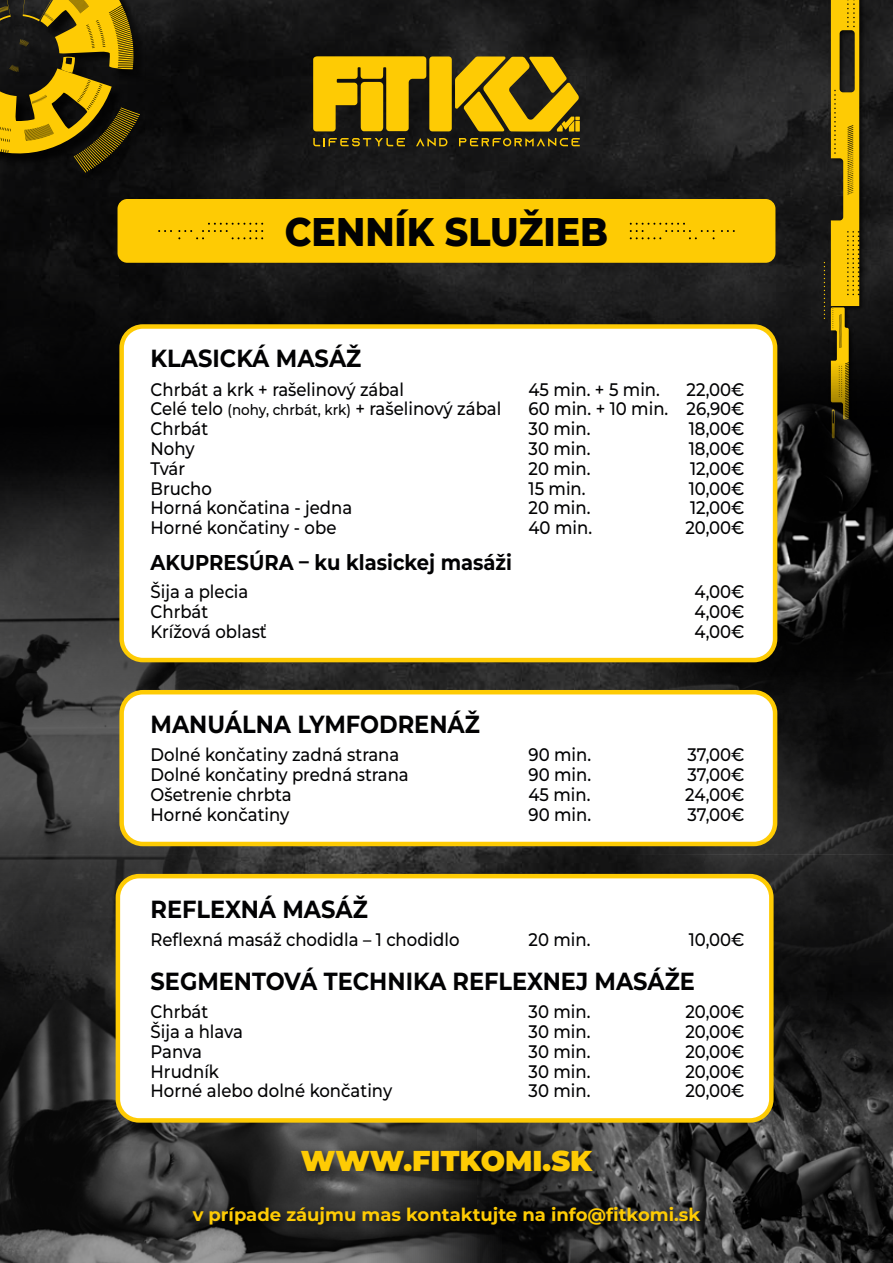
<style>
.page{position:relative;width:893px;height:1263px;background:#fff}
.page>*{position:absolute;margin:0;border:0;box-sizing:border-box;transform-origin:0 0}
.t1{font:800 39.9px "Montserrat";color:#020203;scale:.91 1}
.t2{font:900 28.65px "Montserrat";color:#fecb04}
.t3{font:700 24.75px "Montserrat";color:#020203;scale:.91 1}
.t4{font:700 21.45px "Montserrat";color:#020203;scale:.91 1}
.t5{font:500 18.15px "Montserrat";color:#020203;scale:.91 1}
.t6{font:700 18px "Montserrat";color:#fecb04}
.s1{font-size:14.85px}
</style>
<div class="page">
<img style="left:0;top:0;width:893px;height:993px">
<img style="left:0;top:469px;width:165px;height:486px">
<div style="left:822px;top:0;width:44px;height:445px;background:#000;opacity:.75"></div>
<svg style="left:824px;top:262px;width:1px;height:57px"></svg>
<svg style="left:831px;top:0;width:28px;height:364px;background:#bd9808"></svg>
<img style="left:0;top:955px;width:477px;height:308px">
<img style="left:727px;top:364px;width:166px;height:306px">
<img style="left:727px;top:670px;width:166px;height:321px">
<img style="left:477px;top:993px;width:416px;height:270px">
<div style="left:188px;top:1202px;width:523px;height:35px;background:#000;opacity:.75"></div>
<div style="left:0;top:0;width:152px;height:185px;background:#000;opacity:.75"></div>
<svg style="left:0;top:0;width:140px;height:173px;background:#68540a"></svg>
<svg style="left:313px;top:56px;width:267px;height:76px;background:#b7930a"></svg>
<svg style="left:313px;top:138px;width:92px;height:8px"></svg>
<svg style="left:416px;top:138px;width:31px;height:8px"></svg>
<svg style="left:459px;top:138px;width:121px;height:8px"></svg>
<div style="left:118px;top:199px;width:657px;height:64px;background:#fecb04;border-radius:10px"></div>
<svg style="left:721px;top:230px;width:14px;height:2px"></svg>
<svg style="left:630px;top:223px;width:85px;height:16px"></svg>
<svg style="left:158px;top:230px;width:14px;height:2px"></svg>
<svg style="left:178px;top:223px;width:85px;height:16px"></svg>
<div style="left:291px;top:1139px;width:317px;height:49px;background:#000;opacity:.75"></div>
<img style="left:165px;top:662px;width:562px;height:212px">
<div style="left:122px;top:326px;width:653px;height:334px;background:#fff;border-radius:21px"></div>
<div style="left:119px;top:324px;width:658px;height:338px;border:4px solid #fecb04;border-radius:21px"></div>
<div style="left:122px;top:692px;width:653px;height:152px;background:#fff;border-radius:21px"></div>
<div style="left:119px;top:690px;width:658px;height:156px;border:4px solid #fecb04;border-radius:21px"></div>
<div style="left:118px;top:876px;width:653px;height:244px;background:#fff;border-radius:21px"></div>
<div style="left:116px;top:874px;width:658px;height:249px;border:4px solid #fecb04;border-radius:21px"></div>
<h1 class="t1" style="left:285px;top:206px;width:357px">CENNÍK SLUŽIEB</h1>
<h3 class="t3" style="left:151px;top:342px;width:233px">KLASICKÁ MASÁŽ</h3>
<p class="t5" style="left:151px;top:377px;width:280px">Chrbát a krk + rašelinový zábal</p>
<p class="t5" style="left:529px;top:377px;width:146px">45 min. + 5 min.</p>
<p class="t5" style="left:687px;top:377px;width:65px">22,00€</p>
<p class="t5" style="left:151px;top:397px;width:387px">Celé telo <span class="s1">(nohy, chrbát, krk)</span> + rašelinový zábal</p>
<p class="t5" style="left:529px;top:397px;width:239px">60 min. + 10 min. 26,90€</p>
<p class="t5" style="left:151px;top:417px;width:65px">Chrbát</p>
<p class="t5" style="left:529px;top:417px;width:70px">30 min.</p>
<p class="t5" style="left:689px;top:417px;width:63px">18,00€</p>
<p class="t5" style="left:151px;top:436px;width:50px">Nohy</p>
<p class="t5" style="left:529px;top:436px;width:70px">30 min.</p>
<p class="t5" style="left:689px;top:436px;width:63px">18,00€</p>
<p class="t5" style="left:151px;top:456px;width:40px">Tvár</p>
<p class="t5" style="left:529px;top:456px;width:70px">20 min.</p>
<p class="t5" style="left:690px;top:456px;width:62px">12,00€</p>
<p class="t5" style="left:151px;top:476px;width:69px">Brucho</p>
<p class="t5" style="left:529px;top:476px;width:64px">15 min.</p>
<p class="t5" style="left:689px;top:476px;width:63px">10,00€</p>
<p class="t5" style="left:151px;top:496px;width:223px">Horná končatina - jedna</p>
<p class="t5" style="left:529px;top:496px;width:70px">20 min.</p>
<p class="t5" style="left:690px;top:496px;width:62px">12,00€</p>
<p class="t5" style="left:151px;top:516px;width:206px">Horné končatiny - obe</p>
<p class="t5" style="left:529px;top:516px;width:71px">40 min.</p>
<p class="t5" style="left:685px;top:516px;width:66px">20,00€</p>
<p class="t4" style="left:151px;top:548px;width:399px">AKUPRESÚRA – ku klasickej masáži</p>
<p class="t5" style="left:151px;top:580px;width:109px">Šija a plecia</p>
<p class="t5" style="left:694px;top:580px;width:57px">4,00€</p>
<p class="t5" style="left:151px;top:599px;width:65px">Chrbát</p>
<p class="t5" style="left:694px;top:599px;width:57px">4,00€</p>
<p class="t5" style="left:151px;top:619px;width:129px">Krížová oblasť</p>
<p class="t5" style="left:694px;top:619px;width:57px">4,00€</p>
<h3 class="t3" style="left:151px;top:708px;width:363px">MANUÁLNA LYMFODRENÁŽ</h3>
<p class="t5" style="left:151px;top:743px;width:275px">Dolné končatiny zadná strana</p>
<p class="t5" style="left:529px;top:743px;width:70px">90 min.</p>
<p class="t5" style="left:687px;top:743px;width:64px">37,00€</p>
<p class="t5" style="left:151px;top:762px;width:285px">Dolné končatiny predná strana</p>
<p class="t5" style="left:529px;top:762px;width:70px">90 min.</p>
<p class="t5" style="left:687px;top:762px;width:64px">37,00€</p>
<p class="t5" style="left:151px;top:782px;width:157px">Ošetrenie chrbta</p>
<p class="t5" style="left:529px;top:782px;width:70px">45 min.</p>
<p class="t5" style="left:685px;top:782px;width:67px">24,00€</p>
<p class="t5" style="left:151px;top:802px;width:154px">Horné končatiny</p>
<p class="t5" style="left:529px;top:802px;width:70px">90 min.</p>
<p class="t5" style="left:687px;top:802px;width:64px">37,00€</p>
<h3 class="t3" style="left:151px;top:892px;width:240px">REFLEXNÁ MASÁŽ</h3>
<p class="t5" style="left:151px;top:927px;width:341px">Reflexná masáž chodidla – 1 chodidlo</p>
<p class="t5" style="left:529px;top:927px;width:70px">20 min.</p>
<p class="t5" style="left:689px;top:927px;width:63px">10,00€</p>
<h3 class="t3" style="left:151px;top:964px;width:600px">SEGMENTOVÁ TECHNIKA REFLEXNEJ MASÁŽE</h3>
<p class="t5" style="left:151px;top:999px;width:65px">Chrbát</p>
<p class="t5" style="left:529px;top:999px;width:70px">30 min.</p>
<p class="t5" style="left:685px;top:999px;width:66px">20,00€</p>
<p class="t5" style="left:151px;top:1019px;width:103px">Šija a hlava</p>
<p class="t5" style="left:529px;top:1019px;width:70px">30 min.</p>
<p class="t5" style="left:685px;top:1019px;width:66px">20,00€</p>
<p class="t5" style="left:151px;top:1039px;width:58px">Panva</p>
<p class="t5" style="left:529px;top:1039px;width:70px">30 min.</p>
<p class="t5" style="left:685px;top:1039px;width:66px">20,00€</p>
<p class="t5" style="left:151px;top:1059px;width:77px">Hrudník</p>
<p class="t5" style="left:529px;top:1059px;width:70px">30 min.</p>
<p class="t5" style="left:685px;top:1059px;width:66px">20,00€</p>
<p class="t5" style="left:151px;top:1079px;width:267px">Horné alebo dolné končatiny</p>
<p class="t5" style="left:529px;top:1079px;width:70px">30 min.</p>
<p class="t5" style="left:685px;top:1079px;width:66px">20,00€</p>
<h2 class="t2" style="left:301px;top:1141px;width:293px">WWW.FITKOMI.SK</h2>
<p class="t6" style="left:193px;top:1203px;width:509px">v prípade záujmu mas kontaktujte na info@fitkomi.sk</p>
</div>
